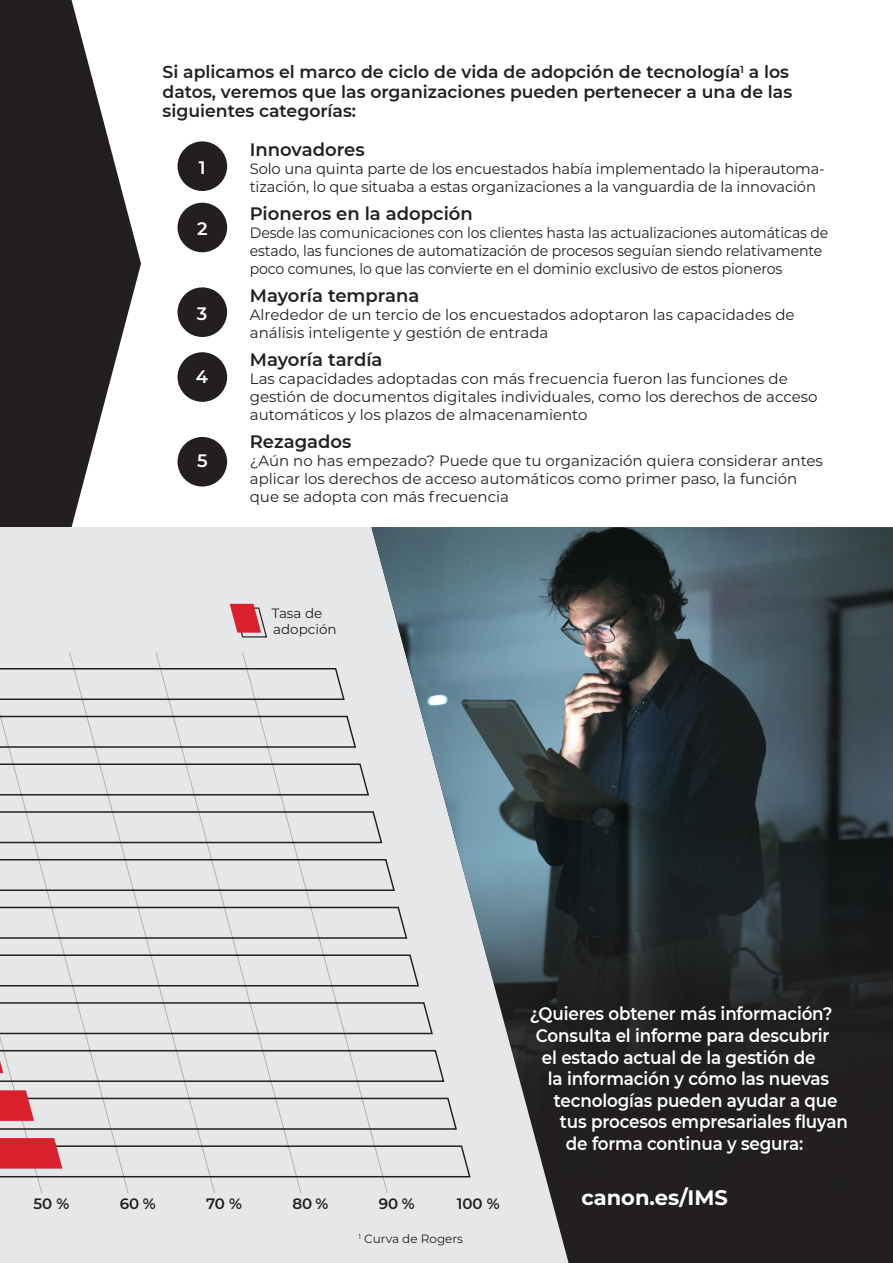
<style>
.page{position:relative;width:893px;height:1263px;background:#fff}
.page>*{position:absolute;margin:0;border:0;box-sizing:border-box;transform-origin:0 0}
.t1{font:700 21px "Montserrat";color:#fff}
.t2{font:600 18px "Montserrat";letter-spacing:-.01em;color:#fff;scale:.93 1}
.t3{font:600 18px "Montserrat";color:#231f20}
.t4{font:600 18px "Montserrat";letter-spacing:-.01em;color:#fff}
.t5{font:600 17.25px/19.5px "Montserrat";color:#231f20}
.t6{font:15px/18px "Montserrat";letter-spacing:-.01em;color:#231f20}
.t7{font:15px/18px "Montserrat";letter-spacing:-.01em;color:#231f20;scale:.94 1}
.body_11pt{font:600 15px "Montserrat";letter-spacing:-.005em;color:#231f20}
.body_11pt-2{font:13.5px/16.2px "Montserrat";color:#231f20}
.t8{font:12px "Montserrat";color:#231f20}
</style>
<div class="page">
<svg style="left:68px;top:0;width:73px;height:527px"></svg>
<div style="left:0;top:0;width:68px;height:540px;background:#231f20"></div>
<div style="left:0;top:527px;width:893px;height:736px;background:#e6e7e9"></div>
<div style="left:551px;top:1197px;width:342px;height:66px;background:#231f20"></div>
<img style="left:371px;top:527px;width:522px;height:670px">
<svg style="left:0;top:651px;width:472px;height:543px"></svg>
<svg style="left:230px;top:604px;width:38px;height:34px"></svg>
<div style="left:178px;top:141px;width:49px;height:50px;background:#231f20;border-radius:50%"></div>
<div style="left:178px;top:203px;width:49px;height:49px;background:#231f20;border-radius:50%"></div>
<div style="left:178px;top:287px;width:49px;height:50px;background:#231f20;border-radius:50%"></div>
<div style="left:178px;top:352px;width:49px;height:50px;background:#231f20;border-radius:50%"></div>
<div style="left:178px;top:437px;width:49px;height:49px;background:#231f20;border-radius:50%"></div>
<p class="t5" style="left:163px;top:62px;width:631px">Si aplicamos el marco de ciclo de vida de adopción de tecnología<sup>1</sup> a los datos, veremos que las organizaciones pueden pertenecer a una de las siguientes categorías:</p>
<p class="t4" style="left:199px;top:155px;width:8px">1</p>
<p class="t4" style="left:197px;top:216px;width:12px">2</p>
<p class="t4" style="left:197px;top:301px;width:12px">3</p>
<p class="t4" style="left:196px;top:364px;width:14px">4</p>
<p class="t4" style="left:197px;top:448px;width:12px">5</p>
<p class="t3" style="left:250px;top:137px;width:116px">Innovadores</p>
<p class="t6" style="left:250px;top:159px;width:576px">Solo una quinta parte de los encuestados había implementado la hiperautoma&shy;tización, lo que situaba a estas organizaciones a la vanguardia de la innovación</p>
<p class="t3" style="left:250px;top:201px;width:224px">Pioneros en la adopción</p>
<p class="t7" style="left:250px;top:223px;width:617px">Desde las comunicaciones con los clientes hasta las actualizaciones automáticas de estado, las funciones de automatización de procesos seguían siendo relativamente poco comunes, lo que las convierte en el dominio exclusivo de estos pioneros</p>
<p class="t3" style="left:250px;top:283px;width:171px">Mayoría temprana</p>
<p class="t6" style="left:250px;top:305px;width:546px">Alrededor de un tercio de los encuestados adoptaron las capacidades de análisis inteligente y gestión de entrada</p>
<p class="t3" style="left:250px;top:347px;width:134px">Mayoría tardía</p>
<p class="t6" style="left:250px;top:369px;width:569px">Las capacidades adoptadas con más frecuencia fueron las funciones de gestión de documentos digitales individuales, como los derechos de acceso automáticos y los plazos de almacenamiento</p>
<p class="t3" style="left:250px;top:429px;width:103px">Rezagados</p>
<p class="t6" style="left:250px;top:451px;width:575px">¿Aún no has empezado? Puede que tu organización quiera considerar antes aplicar los derechos de acceso automáticos como primer paso, la función que se adopta con más frecuencia</p>
<p class="body_11pt-2" style="left:272px;top:605px;width:67px">Tasa de adopción</p>
<p class="t2" style="left:530px;top:1001px;width:327px">¿Quieres obtener más información?</p>
<p class="t2" style="left:536px;top:1023px;width:317px">Consulta el informe para descubrir</p>
<p class="t2" style="left:542px;top:1044px;width:296px">el estado actual de la gestión de</p>
<p class="t2" style="left:548px;top:1066px;width:304px">la información y cómo las nuevas</p>
<p class="t2" style="left:554px;top:1087px;width:306px">tecnologías pueden ayudar a que</p>
<p class="t2" style="left:560px;top:1109px;width:311px">tus procesos empresariales fluyan</p>
<p class="t2" style="left:566px;top:1131px;width:257px">de forma continua y segura:</p>
<p class="body_11pt" style="left:33px;top:1193px;width:37px">50 %</p>
<p class="body_11pt" style="left:120px;top:1193px;width:37px">60 %</p>
<p class="body_11pt" style="left:206px;top:1193px;width:37px">70 %</p>
<p class="body_11pt" style="left:292px;top:1193px;width:37px">80 %</p>
<p class="body_11pt" style="left:379px;top:1193px;width:37px">90 %</p>
<p class="body_11pt" style="left:457px;top:1193px;width:44px">100 %</p>
<p class="t8" style="left:359px;top:1230px;width:106px"><sup>1</sup> Curva de Rogers</p>
<p class="t1" style="left:581px;top:1184px;width:148px">canon.es/IMS</p>
</div>
